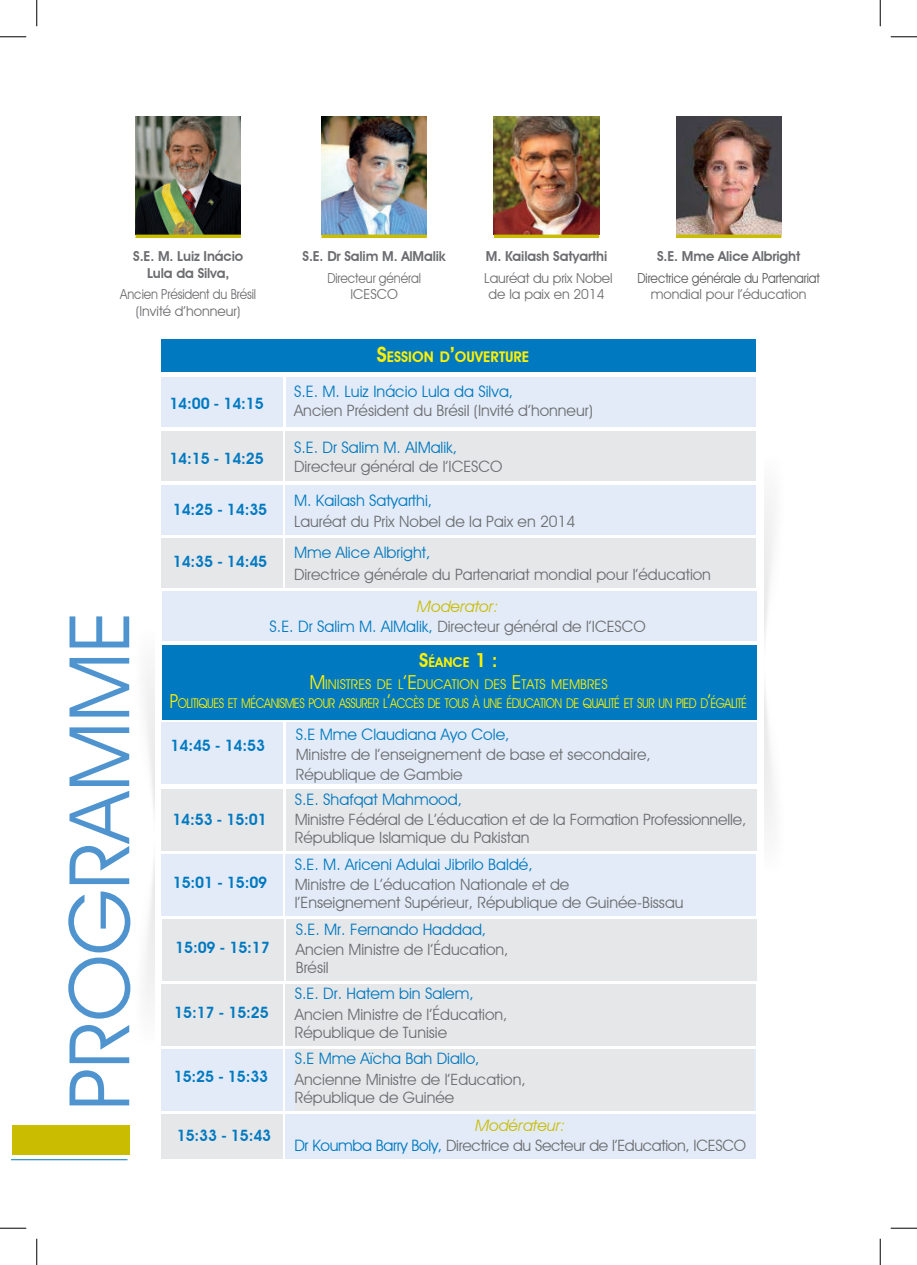
<style>
.page{position:relative;width:917px;height:1265px;background:#fff}
.page>*{position:absolute;margin:0;border:0;box-sizing:border-box;transform-origin:0 0}
.t1{font:84px "Avant Garde IT Cby BT";color:#4f94cf}
.t2{font:15.75px "Avant Garde IT Cby BT";color:#0079c1}
.t3{font:italic 15.75px "Avant Garde IT Cby BT";color:#c9bc01}
.t4{font:15.58px/17.8px "Avant Garde IT Cby BT";color:#6c6d70}
.t5{font:600 15.58px "Avant Garde IT Cby BT";letter-spacing:-.01em;color:#0079c1}
.t6{font:15.58px "Avant Garde IT Cby BT";letter-spacing:-.02em;color:#6c6d70}
.t7{font:600 14.7px "Avant Garde IT Cby BT";color:#fff101}
.t8{font:600 13.65px/16.4px "Avant Garde IT Cby BT";letter-spacing:-.01em;color:#6c6d70;text-align:center}
.t9{font:13.65px/16.4px "Avant Garde IT Cby BT";letter-spacing:-.01em;color:#6c6d70;text-align:center;scale:.9 1}
.t10{font:13.65px/16.4px "Avant Garde IT Cby BT";letter-spacing:-.01em;color:#6c6d70;text-align:center}
.t11{font:13.65px "Avant Garde IT Cby BT";letter-spacing:-.01em;color:#57585a;scale:.9 1}
.t12{font:13.47px "Avant Garde IT Cby BT";letter-spacing:-.045em;color:#fff101;scale:.87 1}
.t13{font:13.47px/22.4px "Avant Garde IT Cby BT";color:#fff101;text-align:center}
.s1{font-size:21px}
.s2{font-size:15.75px;color:#0079c1}
.s3{font-weight:600;font-size:19.25px}
.s4{font-weight:600}
.s5{font-size:19.25px}
</style>
<div class="page">
<img style="left:136px;top:116px;width:105px;height:118px">
<svg style="left:136px;top:234px;width:105px;height:4px"></svg>
<img style="left:494px;top:116px;width:105px;height:118px">
<svg style="left:494px;top:234px;width:105px;height:4px"></svg>
<img style="left:321px;top:116px;width:106px;height:118px">
<img style="left:676px;top:116px;width:105px;height:118px">
<svg style="left:321px;top:234px;width:106px;height:4px"></svg>
<svg style="left:676px;top:234px;width:105px;height:4px"></svg>
<div style="left:12px;top:1124px;width:117px;height:30px;background:#c9bc01"></div>
<hr style="left:12px;top:1158px;width:115px;height:1px;background:#0079c1">
<div style="left:161px;top:339px;width:594px;height:33px;background:#0079c1"></div>
<div style="left:161px;top:377px;width:121px;height:50px;background:#e2ebf7"></div>
<div style="left:286px;top:722px;width:470px;height:61px;background:#e2ebf7"></div>
<div style="left:161px;top:431px;width:121px;height:50px;background:#e6e7e9"></div>
<div style="left:161px;top:484px;width:121px;height:50px;background:#e2ebf7"></div>
<div style="left:161px;top:788px;width:121px;height:62px;background:#e6e7e9"></div>
<div style="left:161px;top:853px;width:121px;height:62px;background:#e2ebf7"></div>
<div style="left:161px;top:983px;width:121px;height:62px;background:#e6e7e9"></div>
<div style="left:162px;top:918px;width:121px;height:62px;background:#e6e7e9"></div>
<div style="left:161px;top:1113px;width:121px;height:45px;background:#e6e7e9"></div>
<div style="left:161px;top:1048px;width:121px;height:61px;background:#e2ebf7"></div>
<div style="left:161px;top:538px;width:121px;height:49px;background:#e6e7e9"></div>
<div style="left:161px;top:722px;width:121px;height:62px;background:#e2ebf7"></div>
<div style="left:162px;top:644px;width:594px;height:75px;background:#0079c1"></div>
<div style="left:286px;top:377px;width:469px;height:50px;background:#e2ebf7"></div>
<div style="left:285px;top:431px;width:470px;height:50px;background:#e6e7e9"></div>
<div style="left:285px;top:484px;width:470px;height:50px;background:#e2ebf7"></div>
<div style="left:286px;top:788px;width:470px;height:62px;background:#e6e7e9"></div>
<div style="left:285px;top:853px;width:470px;height:62px;background:#e2ebf7"></div>
<div style="left:285px;top:983px;width:470px;height:62px;background:#e6e7e9"></div>
<div style="left:286px;top:918px;width:470px;height:62px;background:#e6e7e9"></div>
<div style="left:285px;top:1048px;width:470px;height:61px;background:#e2ebf7"></div>
<div style="left:285px;top:1113px;width:470px;height:45px;background:#e2ebf7"></div>
<div style="left:286px;top:538px;width:470px;height:49px;background:#e6e7e9"></div>
<div style="left:162px;top:591px;width:595px;height:50px;background:#e2ebf7"></div>
<div style="left:295px;top:1048px;width:459px;height:62px;background:#e6e7e9"></div>
<svg style="left:0;top:36px;width:26px;height:1px"></svg>
<svg style="left:891px;top:36px;width:26px;height:1px"></svg>
<svg style="left:0;top:1227px;width:26px;height:1px"></svg>
<svg style="left:891px;top:1227px;width:26px;height:1px"></svg>
<svg style="left:36px;top:0;width:1px;height:26px"></svg>
<svg style="left:36px;top:1238px;width:1px;height:26px"></svg>
<svg style="left:880px;top:0;width:1px;height:26px"></svg>
<svg style="left:880px;top:1238px;width:1px;height:26px"></svg>
<p class="t8" style="left:133px;top:248px;width:111px">S.E. M. Luiz Inácio<br>Lula da Silva,</p>
<p class="t9" style="left:120px;top:286px;width:152px">Ancien Président du Brésil (Invité d’honneur)</p>
<p class="t5" style="left:169px;top:393px;width:96px">14:00 - 14:15</p>
<p class="t5" style="left:169px;top:448px;width:96px">14:15 - 14:25</p>
<p class="t5" style="left:173px;top:499px;width:96px">14:25 - 14:35</p>
<p class="t5" style="left:173px;top:551px;width:96px">14:35 - 14:45</p>
<p class="t8" style="left:303px;top:248px;width:145px">S.E. Dr Salim M. AlMalik</p>
<p class="t9" style="left:327px;top:269px;width:105px">Directeur général<br>ICESCO</p>
<p class="t8" style="left:486px;top:248px;width:123px">M. Kailash Satyarthi</p>
<p class="t10" style="left:484px;top:269px;width:130px">Lauréat du prix Nobel de la paix en 2014</p>
<p class="t7" style="left:377px;top:347px;width:154px"><span class="s1">S</span>ESSION D<span class="s1">’</span>OUVERTURE</p>
<p class="t8" style="left:657px;top:248px;width:145px">S.E. Mme Alice Albright</p>
<p class="t11" style="left:637px;top:269px;width:204px">Directrice générale du Partenariat</p>
<p class="t10" style="left:651px;top:286px;width:157px">mondial pour l’éducation</p>
<p class="t2" style="left:294px;top:382px;width:221px">S.E. M. Luiz Inácio Lula da Silva,</p>
<p class="t4" style="left:294px;top:401px;width:300px">Ancien Président du Brésil (Invité d’honneur)</p>
<p class="t2" style="left:294px;top:437px;width:165px">S.E. Dr Salim M. AlMalik,</p>
<p class="t4" style="left:294px;top:457px;width:210px">Directeur général de l’ICESCO</p>
<p class="t2" style="left:294px;top:491px;width:140px">M. Kailash Satyarthi,</p>
<p class="t4" style="left:294px;top:512px;width:283px">Lauréat du Prix Nobel de la Paix en 2014</p>
<p class="t2" style="left:294px;top:543px;width:138px">Mme Alice Albright,</p>
<p class="t4" style="left:294px;top:565px;width:418px">Directrice générale du Partenariat mondial pour l’éducation</p>
<h1 class="t1" style="left:48px;top:1109px;width:490px;rotate:-90deg">Programme</h1>
<p class="t3" style="left:417px;top:597px;width:82px">Moderator:</p>
<p class="t4" style="left:270px;top:616px;width:378px"><span class="s2">S.E. Dr Salim M. AlMalik,</span> Directeur général de l’ICESCO</p>
<p class="t13" style="left:309px;top:650px;width:300px"><span class="s3">S</span><span class="s4">ÉANCE</span> <span class="s3">1 :<br></span><span class="s5">M</span>INISTRES DE L<span class="s5">’E</span> DUCATION DES <span class="s5">E</span>TATS MEMBRES</p>
<p class="t12" style="left:170px;top:695px;width:665px"><span class="s5">P</span>OLITIQUES ET MÉCANISMES POUR ASSURER L<span class="s5">’</span>ACCÈS DE TOUS À UNE ÉDUCATION DE QUALITÉ ET SUR UN PIED D<span class="s5">’</span>ÉGALITÉ</p>
<p class="t5" style="left:171px;top:735px;width:96px">14:45 - 14:53</p>
<p class="t2" style="left:296px;top:724px;width:215px">S.E Mme Claudiana Ayo Cole,</p>
<p class="t4" style="left:296px;top:743px;width:357px;line-height:20.5px">Ministre de l’enseignement de base et secondaire,<br>République de Gambie</p>
<p class="t2" style="left:295px;top:789px;width:169px">S.E. Shafqat Mahmood,</p>
<p class="t4" style="left:295px;top:810px;width:453px">Ministre Fédéral de L’éducation et de la Formation Professionnelle,<br>République Islamique du Pakistan</p>
<p class="t2" style="left:295px;top:854px;width:240px">S.E. M. Ariceni Adulai Jibrilo Baldé,</p>
<p class="t4" style="left:295px;top:875px;width:390px">Ministre de L’éducation Nationale et de<br>l’Enseignement Supérieur, République de Guinée-Bissau</p>
<p class="t5" style="left:172px;top:810px;width:96px">14:53 - 15:01</p>
<p class="t5" style="left:173px;top:872px;width:96px">15:01 - 15:09</p>
<p class="t5" style="left:175px;top:938px;width:96px">15:09 - 15:17</p>
<p class="t5" style="left:174px;top:1002px;width:96px">15:17 - 15:25</p>
<p class="t5" style="left:174px;top:1066px;width:96px">15:25 - 15:33</p>
<p class="t5" style="left:177px;top:1126px;width:96px">15:33 - 15:43</p>
<p class="t2" style="left:296px;top:919px;width:192px">S.E. Mr. Fernando Haddad,</p>
<p class="t4" style="left:296px;top:940px;width:214px">Ancien Ministre de l’Éducation,<br>Brésil</p>
<p class="t2" style="left:295px;top:983px;width:181px">S.E. Dr. Hatem bin Salem,</p>
<p class="t4" style="left:295px;top:1004px;width:214px">Ancien Ministre de l’Éducation,<br>République de Tunisie</p>
<p class="t2" style="left:295px;top:1048px;width:186px">S.E Mme Aïcha Bah Diallo,</p>
<p class="t4" style="left:295px;top:1069px;width:233px">Ancienne Ministre de l’Education,<br>République de Guinée</p>
<p class="t3" style="left:475px;top:1115px;width:91px">Modérateur:</p>
<p class="t6" style="left:294px;top:1135px;width:453px"><span class="s2">Dr Koumba Barry Boly,</span> Directrice du Secteur de l’Education, ICESCO</p>
</div>
